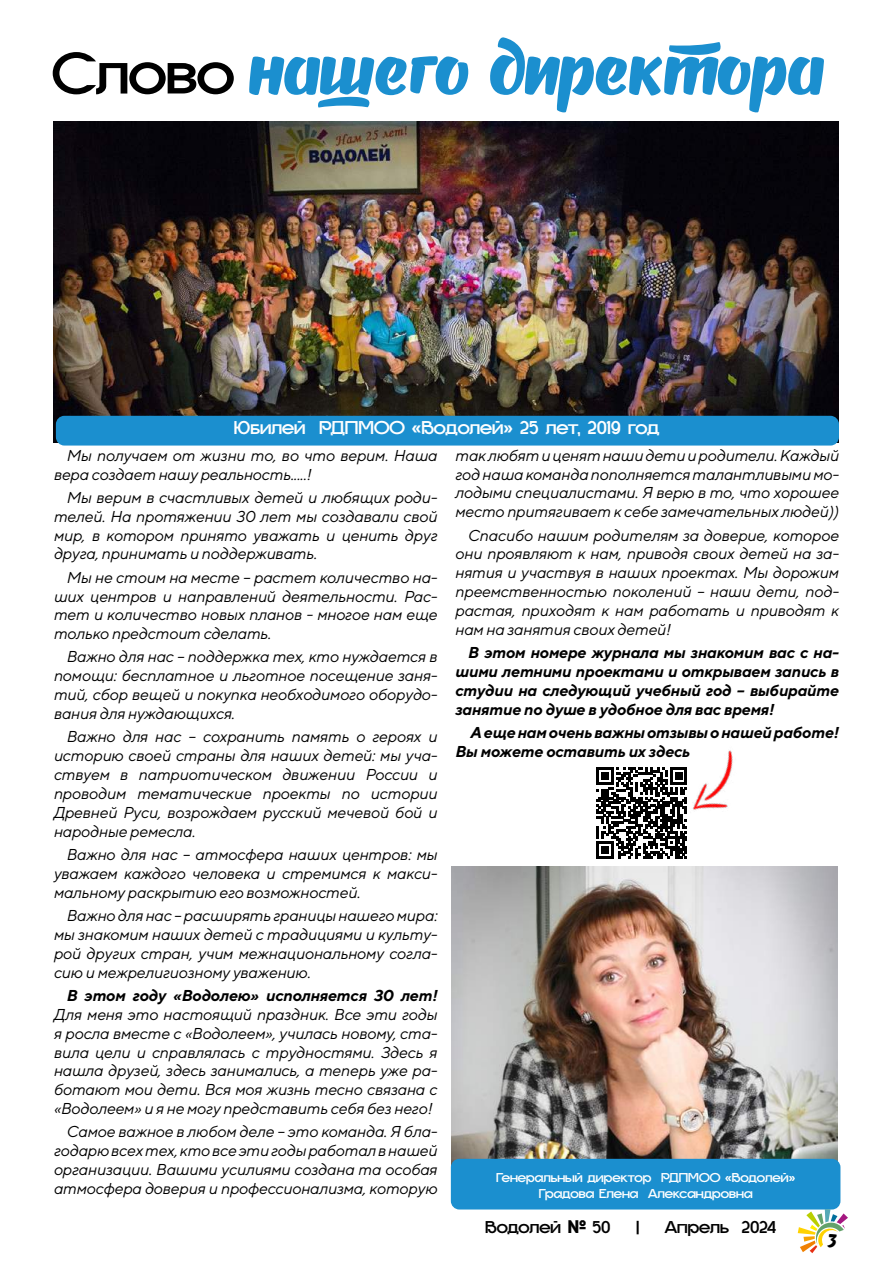
<style>
.page{position:relative;width:893px;height:1263px;background:#fff}
.page>*{position:absolute;margin:0;border:0;box-sizing:border-box;transform-origin:0 0}
.t1{font:70.5px "OT Puppy";letter-spacing:-.01em;color:#1b8fcf}
.t2{font:700 19.5px "Gropled";color:#fff}
.t3{font:700 18px "Gropled";letter-spacing:-.005em;color:#000}
.t4{font:18px "OT Puppy";color:#000}
.t5{font:italic 15.75px/18.9px "TT Norms";letter-spacing:-.01em;color:#000;text-align:justify}
.t6{font:italic 700 15.75px/18.9px "TT Norms";letter-spacing:-.01em;color:#000;text-align:justify}
.t7{font:700 13.5px/16.2px "Gropled";color:#fff;text-align:center}
.s1{font-family:"Gropled";font-weight:700;font-size:61.05px;color:#000}
.s2{font-family:"Bender";font-weight:900}
</style>
<div class="page">
<img style="left:452px;top:867px;width:386px;height:296px">
<div style="left:451px;top:1159px;width:389px;height:50px;background:#1b8fcf;border-radius:9px"></div>
<img style="left:692px;top:750px;width:41px;height:60px">
<svg style="left:596px;top:858px;width:91px;height:1px"></svg>
<svg style="left:596px;top:767px;width:91px;height:91px"></svg>
<img style="left:53px;top:122px;width:786px;height:320px">
<div style="left:56px;top:416px;width:783px;height:30px;background:#1b8fcf;border-radius:9px"></div>
<svg style="left:798px;top:1209px;width:50px;height:44px"></svg>
<h1 class="t1" style="left:52px;top:24px;width:773px"><span class="s1">Слово</span> нашего директора</h1>
<p class="t2" style="left:234px;top:418px;width:427px">Юбилей РДПМОО «Водолей» 25 лет, 2019 год</p>
<p class="t5" style="left:54px;top:445px;width:385px;text-indent:13px">Мы получаем от жизни то, во что верим. Наша вера создает нашу реальность.....!</p>
<p class="t5" style="left:54px;top:487px;width:385px;text-indent:13px">Мы верим в счастливых детей и любящих роди&shy;телей. На протяжении 30 лет мы создавали свой мир, в котором принято уважать и ценить друг друга, принимать и поддерживать.</p>
<p class="t5" style="left:54px;top:567px;width:385px;text-indent:13px">Мы не стоим на месте – растет количество на&shy;ших центров и направлений деятельности. Рас&shy;тет и количество новых планов - многое нам еще только предстоит сделать.</p>
<p class="t5" style="left:54px;top:647px;width:385px;text-indent:13px">Важно для нас – поддержка тех, кто нуждается в помощи: бесплатное и льготное посещение заня&shy;тий, сбор вещей и покупка необходимого оборудо&shy;вания для нуждающихся.</p>
<p class="t5" style="left:54px;top:727px;width:385px;text-indent:13px">Важно для нас – сохранить память о героях и историю своей страны для наших детей: мы уча&shy;ствуем в патриотическом движении России и проводим тематические проекты по истории Древней Руси, возрождаем русский мечевой бой и народные ремесла.</p>
<p class="t5" style="left:54px;top:845px;width:385px;text-indent:13px">Важно для нас – атмосфера наших центров: мы уважаем каждого человека и стремимся к макси&shy;мальному раскрытию его возможностей.</p>
<p class="t5" style="left:54px;top:906px;width:385px;text-indent:13px">Важно для нас – расширять границы нашего мира: мы знакомим наших детей с традициями и культу&shy;рой других стран, учим межнациональному согла&shy;сию и межрелигиозному уважению.</p>
<p class="t6" style="left:67px;top:985px;width:372px">В этом году «Водолею» исполняется 30 лет!</p>
<p class="t5" style="left:54px;top:1004px;width:385px">Для меня это настоящий праздник. Все эти годы я росла вместе с «Водолеем», училась новому, ста&shy;вила цели и справлялась с трудностями. Здесь я нашла друзей, здесь занимались, а теперь уже ра&shy;ботают мои дети. Вся моя жизнь тесно связана с «Водолеем» и я не могу представить себя без него!</p>
<p class="t5" style="left:54px;top:1122px;width:385px;text-indent:13px">Самое важное в любом деле – это команда. Я бла&shy;годарю всех тех, кто все эти годы работал в нашей организации. Вашими усилиями создана та особая атмосфера доверия и профессионализма, которую</p>
<p class="t5" style="left:455px;top:445px;width:385px">так любят и ценят наши дети и родители. Каждый год наша команда пополняется талантливыми мо&shy;лодыми специалистами. Я верю в то, что хорошее место притягивает к себе замечательных людей))</p>
<p class="t5" style="left:455px;top:525px;width:385px;text-indent:13px">Спасибо нашим родителям за доверие, которое они проявляют к нам, приводя своих детей на за&shy;нятия и участвуя в наших проектах. Мы дорожим преемственностью поколений – наши дети, под&shy;растая, приходят к нам работать и приводят к нам на занятия своих детей!</p>
<p class="t6" style="left:455px;top:643px;width:385px;text-indent:13px">В этом номере журнала мы знакомим вас с на&shy;шими летними проектами и открываем запись в студии на следующий учебный год – выбирайте занятие по душе в удобное для вас время!</p>
<p class="t6" style="left:455px;top:723px;width:385px;text-indent:15px">А еще нам очень важны отзывы о нашей работе!<br>Вы можете оставить их здесь</p>
<p class="t7" style="left:496px;top:1169px;width:301px">Генеральный директор РДПМОО «Водолей»<br>Градова Елена Александровна</p>
<p class="t3" style="left:485px;top:1218px;width:127px">Водолей <span class="s2">№</span> 50</p>
<p class="t3" style="left:636px;top:1218px;width:5px">|</p>
<p class="t3" style="left:665px;top:1218px;width:113px">Апрель 2024</p>
<p class="t4" style="left:828px;top:1229px;width:10px">3</p>
</div>
